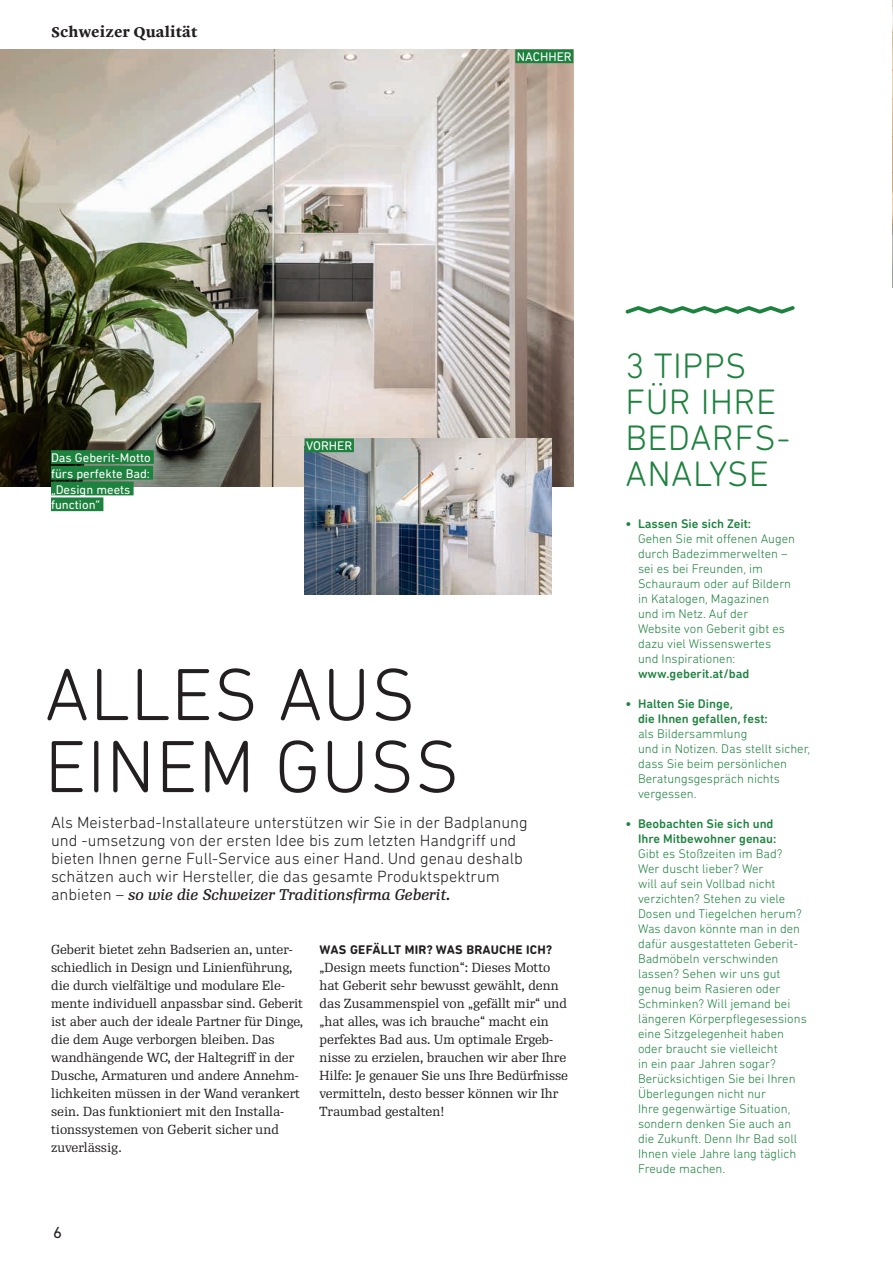
<style>
.page{position:relative;width:893px;height:1263px;background:#fff}
.page>*{position:absolute;margin:0;border:0;box-sizing:border-box;transform-origin:0 0}
.t1{font:300 75px/72px "DIN Next Rounded LT Pro";letter-spacing:.01em;color:#231f20}
.t2{font:300 36px/36px "DIN Next Rounded LT Pro";letter-spacing:.01em;color:#1e823f}
.t3{font:300 16.5px/18px "DIN Next Rounded LT Pro";color:#231f20}
.t4{font:16.5px "DIN Next Rounded LT Pro";color:#231f20}
.t5{font:italic 15px "Re Public Text";color:#231f20}
.t6{font:700 14.25px "Malabar LTW02";letter-spacing:.01em;color:#231f20}
.t7{font:300 12.75px/15px "DIN Next Rounded LT Pro";color:#1e823f}
.t8{font:12.75px/18px "Re Public";color:#231f20}
.t9{font:500 12.75px/15px "DIN Next Rounded LT Pro";color:#1e823f}
.t10{font:12.75px/15.8px "DIN Next Rounded LT Pro";color:#fff}
.t11{font:700 12.75px "DIN Next Rounded LT Pro";letter-spacing:.02em;color:#231f20}
.s1{font-family:"DIN Next Rounded LT Pro";font-weight:300;font-style:normal;font-size:16.5px}
.s2{font-weight:700}
.s3{font-weight:500}
</style>
<div class="page">
<hr style="left:892px;top:666px;width:1px;height:597px;background:#dad7e4">
<img style="left:892px;top:0;width:1px;height:288px">
<img style="left:0;top:49px;width:573px;height:437px">
<img style="left:305px;top:438px;width:247px;height:156px">
<div style="left:51px;top:450px;width:103px;height:14px;background:#1e823f"></div>
<div style="left:51px;top:466px;width:102px;height:14px;background:#1e823f"></div>
<div style="left:51px;top:482px;width:83px;height:13px;background:#1e823f"></div>
<div style="left:51px;top:497px;width:52px;height:14px;background:#1e823f"></div>
<div style="left:305px;top:438px;width:49px;height:14px;background:#1e823f"></div>
<div style="left:515px;top:49px;width:58px;height:14px;background:#1e823f"></div>
<svg style="left:625px;top:306px;width:170px;height:8px"></svg>
<p class="t6" style="left:51px;top:21px;width:148px">Schweizer Qualität</p>
<p class="t10" style="left:517px;top:49px;width:56px">NACHHER</p>
<p class="t10" style="left:51px;top:450px;width:101px">Das Geberit-Motto fürs perfekte Bad: „Design meets function“</p>
<p class="t10" style="left:306px;top:438px;width:48px">VORHER</p>
<h1 class="t1" style="left:45px;top:658px;width:416px">ALLES AUS<br>EINEM GUSS</h1>
<p class="t3" style="left:51px;top:813px;width:478px">Als Meisterbad-Installateure unterstützen wir Sie in der Badplanung und -umsetzung von der ersten Idee bis zum letzten Handgriff und bieten Ihnen gerne Full-Service aus einer Hand. Und genau deshalb schätzen auch wir Hersteller, die das gesamte Produktspektrum</p>
<p class="t5" style="left:51px;top:886px;width:401px"><span class="s1">anbieten –</span> so wie die Schweizer Traditionsfirma Geberit.</p>
<p class="t8" style="left:51px;top:940px;width:253px">Geberit bietet zehn Badserien an, unter&shy;schiedlich in Design und Linienführung, die durch vielfältige und modulare Ele&shy;mente individuell anpassbar sind. Geberit ist aber auch der ideale Partner für Dinge, die dem Auge verborgen bleiben. Das wandhängende WC, der Haltegriff in der Dusche, Armaturen und andere Annehm&shy;lichkeiten müssen in der Wand verankert sein. Das funktioniert mit den Installa&shy;tionssystemen von Geberit sicher und zuverlässig.</p>
<p class="t11" style="left:320px;top:942px;width:234px">WAS GEFÄLLT MIR? WAS BRAUCHE ICH?</p>
<p class="t8" style="left:320px;top:959px;width:250px">„Design meets function“: Dieses Motto hat Geberit sehr bewusst gewählt, denn das Zusammenspiel von „gefällt mir“ und „hat alles, was ich brauche“ macht ein perfektes Bad aus. Um optimale Ergeb&shy;nisse zu erzielen, brauchen wir aber Ihre Hilfe: Je genauer Sie uns Ihre Bedürfnisse vermitteln, desto besser können wir Ihr Traumbad gestalten!</p>
<p class="t4" style="left:53px;top:1223px;width:10px">6</p>
<h2 class="t2" style="left:626px;top:347px;width:163px">3 TIPPS<br>FÜR IHRE<br>BEDARFS-<br>ANALYSE</h2>
<p class="t7" style="left:638px;top:516px;width:159px;text-indent:-12px"><span class="s2">•</span> <span class="s3">Lassen Sie sich Zeit:<br></span>Gehen Sie mit offenen Augen durch Badezimmerwelten – sei es bei Freunden, im<br>Schauraum oder auf Bildern in Katalogen, Magazinen<br>und im Netz. Auf der<br>Website von Geberit gibt es dazu viel Wissenswertes<br>und Inspirationen:</p>
<p class="t9" style="left:638px;top:666px;width:113px">www.geberit.at/bad</p>
<p class="t9" style="left:638px;top:696px;width:131px;text-indent:-12px"><span class="s2">•</span> Halten Sie Dinge,<br>die Ihnen gefallen, fest:</p>
<p class="t7" style="left:638px;top:726px;width:174px">als Bildersammlung<br>und in Notizen. Das stellt sicher, dass Sie beim persönlichen<br>Beratungsgespräch nichts vergessen.</p>
<p class="t9" style="left:626px;top:816px;width:152px;text-align:right"><span class="s2">•</span> Beobachten Sie sich und<br>Ihre Mitbewohner genau:</p>
<p class="t7" style="left:638px;top:846px;width:170px">Gibt es Stoßzeiten im Bad?<br>Wer duscht lieber? Wer<br>will auf sein Vollbad nicht verzichten? Stehen zu viele<br>Dosen und Tiegelchen herum?<br>Was davon könnte man in den dafür ausgestatteten Geberit-<br>Badmöbeln verschwinden lassen? Sehen wir uns gut genug beim Rasieren oder<br>Schminken? Will jemand bei längeren Körperpflegesessions eine Sitzgelegenheit haben oder braucht sie vielleicht<br>in ein paar Jahren sogar?<br>Berücksichtigen Sie bei Ihren<br>Überlegungen nicht nur<br>Ihre gegenwärtige Situation, sondern denken Sie auch an die Zukunft. Denn Ihr Bad soll<br>Ihnen viele Jahre lang täglich<br>Freude machen.</p>
</div>
